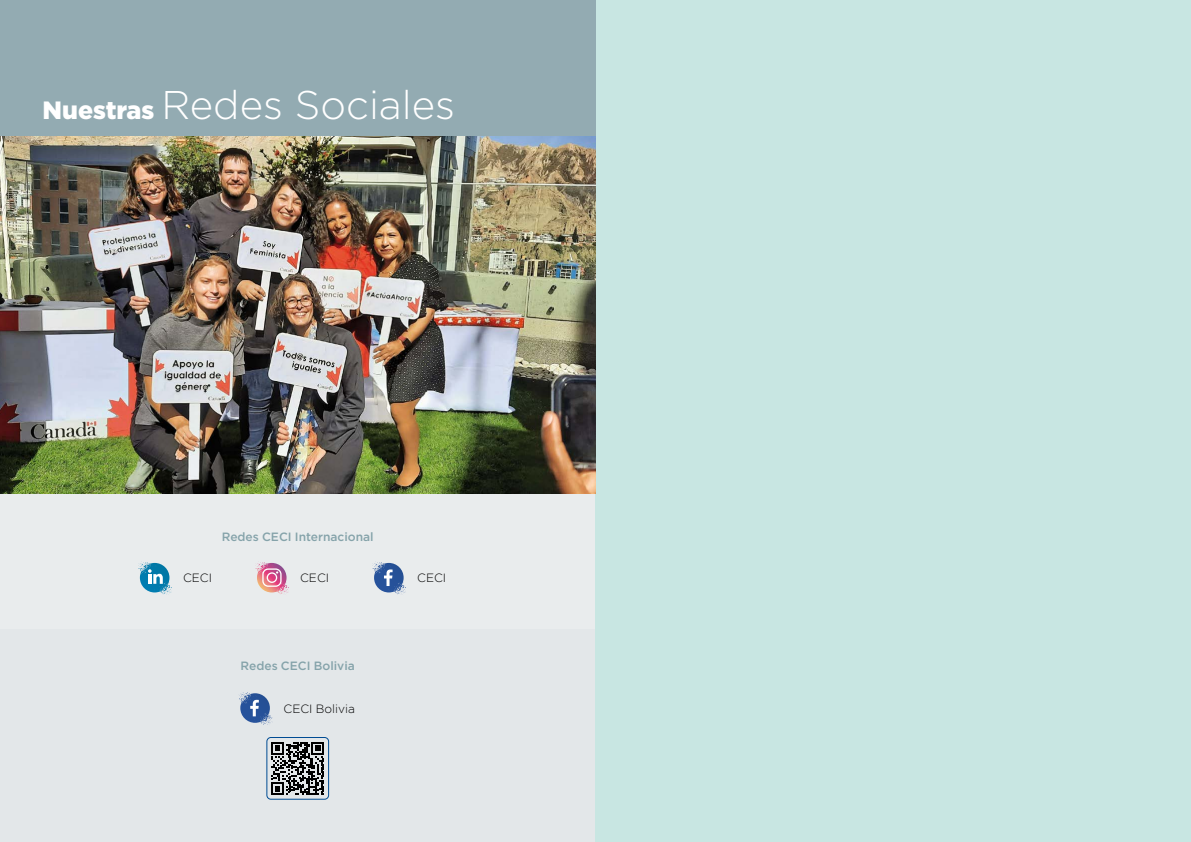
<style>
.page{position:relative;width:1191px;height:842px;background:#fff}
.page>*{position:absolute;margin:0;border:0;box-sizing:border-box;transform-origin:0 0}
.t1{font:300 40px "Gotham Pro";color:#fff}
.t2{font:500 12px "Gotham Pro";color:#85a3aa}
.t3{font:300 12px "Gotham Pro";color:#000}
.s1{font-weight:900;font-size:25px}
</style>
<div class="page">
<div style="left:0;top:493px;width:595px;height:136px;background:#e9eced"></div>
<div style="left:0;top:629px;width:595px;height:213px;background:#e3e7e9"></div>
<div style="left:595px;top:0;width:596px;height:842px;background:#c8e6e2"></div>
<div style="left:0;top:0;width:595px;height:136px;background:#93abb2"></div>
<svg style="left:241px;top:692px;width:18px;height:24px"></svg>
<svg style="left:375px;top:561px;width:17px;height:25px"></svg>
<svg style="left:141px;top:561px;width:22px;height:23px"></svg>
<svg style="left:258px;top:562px;width:23px;height:25px"></svg>
<img style="left:0;top:136px;width:595px;height:357px">
<svg style="left:271px;top:742px;width:53px;height:53px"></svg>
<div style="left:267px;top:737px;width:62px;height:62px;border:1px solid #004c93;border-radius:4px"></div>
<h1 class="t1" style="left:43px;top:83px;width:414px"><span class="s1">Nuestras</span> Redes Sociales</h1>
<p class="t2" style="left:222px;top:530px;width:153px">Redes CECI Internacional</p>
<p class="t3" style="left:183px;top:572px;width:31px">CECI</p>
<p class="t3" style="left:300px;top:572px;width:31px">CECI</p>
<p class="t3" style="left:417px;top:572px;width:31px">CECI</p>
<p class="t2" style="left:241px;top:659px;width:116px">Redes CECI Bolivia</p>
<p class="t3" style="left:283px;top:702px;width:73px">CECI Bolivia</p>
</div>
